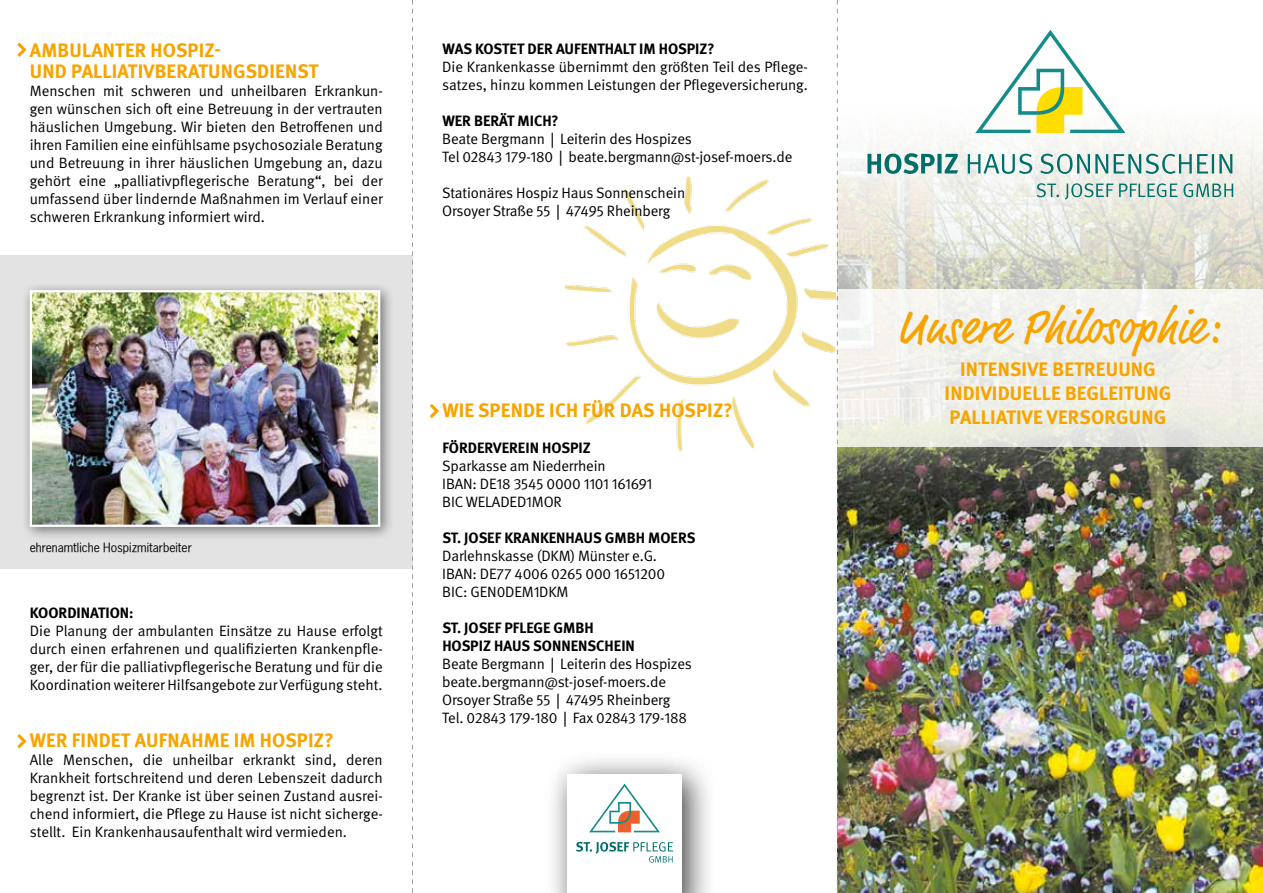
<style>
.page{position:relative;width:1263px;height:893px;background:#fff}
.page>*{position:absolute;margin:0;border:0;box-sizing:border-box;transform-origin:0 0}
.t1{font:48px "Market Web";color:#f7a400}
.t2{font:700 19.5px/24px "DGUV Meta";letter-spacing:.01em;color:#f7a400;text-align:center}
.t3{font:15px/18px "DGUV Meta";letter-spacing:-.01em;color:#000}
.t4{font:700 15px "DGUV Meta";color:#000}
.t5{font:12px "Porsche News Gothic";color:#000}
.s1{font-weight:700}
.s2{font-family:"Porsche News Gothic"}
</style>
<div class="page">
<img style="left:564px;top:165px;width:273px;height:315px">
<img style="left:838px;top:29px;width:425px;height:864px">
<div style="left:837px;top:289px;width:426px;height:157px;background:linear-gradient(to bottom,#f6f5f3,#eaeae1)"></div>
<div style="left:0;top:255px;width:412px;height:313px;background:#e3e3e3"></div>
<div style="left:545px;top:752px;width:171px;height:141px;background:#000;opacity:.75"></div>
<div style="left:567px;top:774px;width:115px;height:119px;background:#fff"></div>
<svg style="left:589px;top:784px;width:71px;height:48px"></svg>
<svg style="left:576px;top:842px;width:97px;height:21px"></svg>
<svg style="left:975px;top:30px;width:150px;height:103px"></svg>
<svg style="left:1037px;top:183px;width:196px;height:17px;background:#b5cec7"></svg>
<svg style="left:867px;top:153px;width:365px;height:21px"></svg>
<div style="left:21px;top:281px;width:374px;height:261px;background:#000;opacity:.5"></div>
<img style="left:29px;top:289px;width:352px;height:239px">
<svg style="left:17px;top:43px;width:10px;height:14px"></svg>
<svg style="left:17px;top:734px;width:10px;height:14px"></svg>
<svg style="left:430px;top:404px;width:9px;height:14px"></svg>
<svg style="left:412px;top:0;width:1px;height:893px"></svg>
<svg style="left:837px;top:0;width:1px;height:893px"></svg>
<h2 class="t2" style="left:30px;top:41px;width:290px;line-height:21px;text-align:left">AMBULANTER HOSPIZ-<br>UND PALLIATIVBERATUNGSDIENST</h2>
<p class="t3" style="left:30px;top:82px;width:355px;text-align:justify">Menschen mit schweren und unheilbaren Erkrankun&shy;gen wünschen sich oft eine Betreuung in der vertrauten häuslichen Umgebung. Wir bieten den Betroffenen und ihren Familien eine einfühlsame psychosoziale Beratung und Betreuung in ihrer häuslichen Umgebung an, dazu gehört eine „palliativpflegerische Beratung“, bei der umfassend über lindernde Maßnahmen im Verlauf einer schweren Erkrankung informiert wird.</p>
<p class="t4" style="left:442px;top:40px;width:274px">WAS KOSTET DER AUFENTHALT IM HOSPIZ?</p>
<p class="t3" style="left:442px;top:58px;width:367px">Die Krankenkasse übernimmt den größten Teil des Pflege&shy;satzes, hinzu kommen Leistungen der Pflegeversicherung.</p>
<p class="t3" style="left:442px;top:112px;width:352px"><span class="s1">WER BERÄT MICH?<br></span>Beate Bergmann <span class="s2">|</span> Leiterin des Hospizes<br>Tel 02843 179-180 <span class="s2">|</span> beate.bergmann@st-josef-moers.de</p>
<p class="t3" style="left:442px;top:184px;width:244px">Stationäres Hospiz Haus Sonnenschein<br>Orsoyer Straße 55 <span class="s2">|</span> 47495 Rheinberg</p>
<p class="t5" style="left:30px;top:540px;width:164px">ehrenamtliche Hospizmitarbeiter</p>
<p class="t4" style="left:30px;top:604px;width:105px">KOORDINATION:</p>
<p class="t3" style="left:30px;top:622px;width:355px;text-align:justify">Die Planung der ambulanten Einsätze zu Hause erfolgt durch einen erfahrenen und qualifizierten Krankenpfle&shy;ger, der für die palliativpflegerische Beratung und für die Koordination weiterer Hilfsangebote zur Verfügung steht.</p>
<h2 class="t2" style="left:30px;top:729px;width:305px">WER FINDET AUFNAHME IM HOSPIZ?</h2>
<p class="t3" style="left:30px;top:751px;width:354px;text-align:justify">Alle Menschen, die unheilbar erkrankt sind, deren Krankheit fortschreitend und deren Lebenszeit dadurch begrenzt ist. Der Kranke ist über seinen Zustand ausrei&shy;chend informiert, die Pflege zu Hause ist nicht sicherge&shy;stellt. Ein Krankenhausaufenthalt wird vermieden.</p>
<h2 class="t2" style="left:442px;top:399px;width:292px">WIE SPENDE ICH FÜR DAS HOSPIZ?</h2>
<p class="t4" style="left:442px;top:439px;width:150px">FÖRDERVEREIN HOSPIZ</p>
<p class="t3" style="left:442px;top:457px;width:212px">Sparkasse am Niederrhein<br>IBAN: DE18 3545 0000 1101 161691<br>BIC WELADED1MOR</p>
<p class="t4" style="left:442px;top:529px;width:255px">ST. JOSEF KRANKENHAUS GMBH MOERS</p>
<p class="t3" style="left:442px;top:547px;width:224px">Darlehnskasse (DKM) Münster e.G.<br>IBAN: DE77 4006 0265 000 1651200<br>BIC: GEN0DEM1DKM</p>
<p class="t3" style="left:442px;top:619px;width:251px"><span class="s1">ST. JOSEF PFLEGE GMBH<br>HOSPIZ HAUS SONNENSCHEIN<br></span>Beate Bergmann <span class="s2">|</span> Leiterin des Hospizes beate.bergmann@st-josef-moers.de<br>Orsoyer Straße 55 <span class="s2">|</span> 47495 Rheinberg<br>Tel. 02843 179-180 <span class="s2">|</span> Fax 02843 179-188</p>
<h1 class="t1" style="left:897px;top:299px;width:324px">Unsere Philosophie:</h1>
<h2 class="t2" style="left:944px;top:358px;width:228px">INTENSIVE BETREUUNG<br>INDIVIDUELLE BEGLEITUNG<br>PALLIATIVE VERSORGUNG</h2>
</div>
